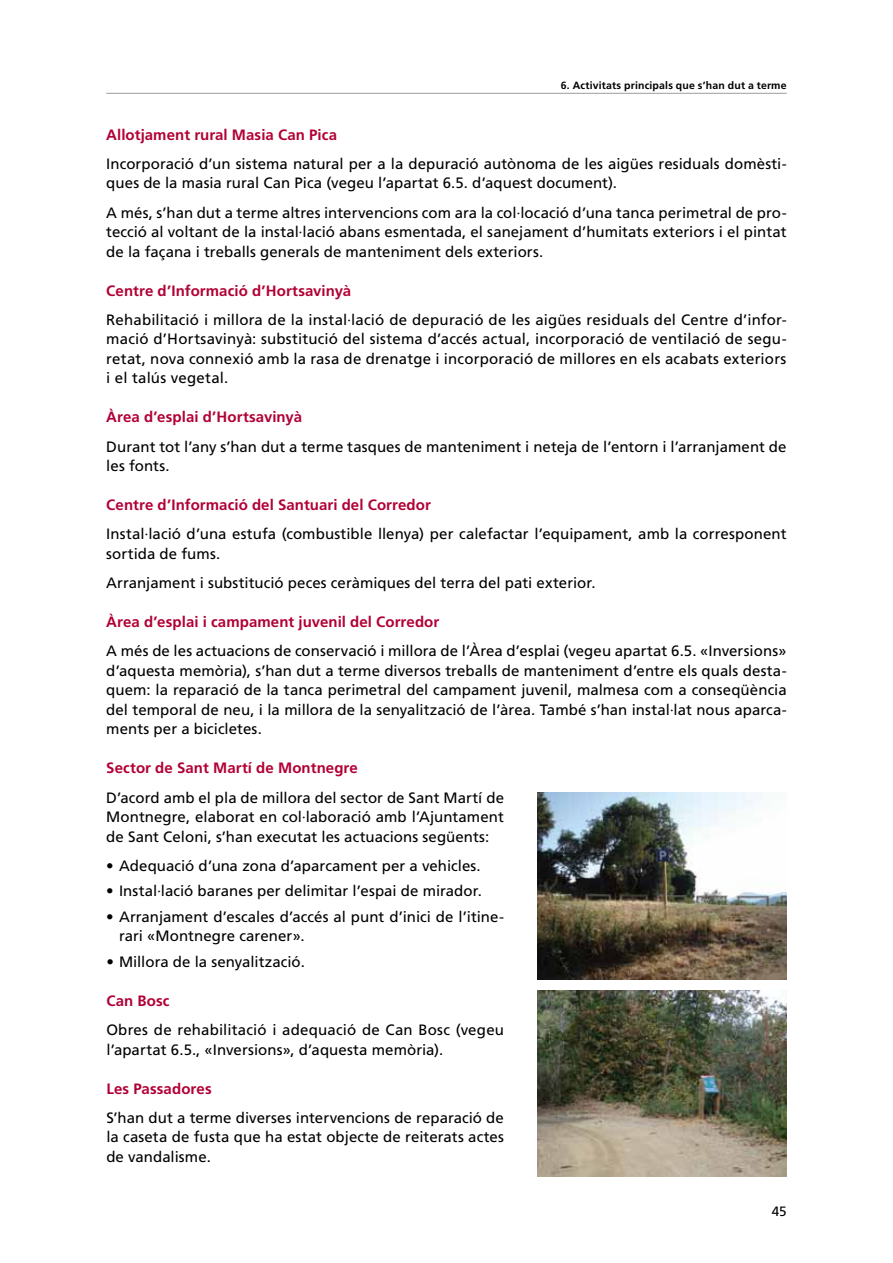
<style>
.page{position:relative;width:893px;height:1263px;background:#fff}
.page>*{position:absolute;margin:0;border:0;box-sizing:border-box;transform-origin:0 0}
.t1{font:15px/19.5px "Frutiger LT Std";letter-spacing:.005em;color:#000}
.t2{font:700 15px "Frutiger LT Std";letter-spacing:.005em;color:#b10035}
.t3{font:13.5px "Frutiger LT Std";color:#000}
.t4{font:700 10.5px "Frutiger LT Std";letter-spacing:.015em;color:#000}
</style>
<div class="page">
<hr style="left:106px;top:93px;width:681px;height:1px;background:#9c9e9f">
<img style="left:538px;top:793px;width:249px;height:186px">
<img style="left:538px;top:990px;width:249px;height:187px">
<p class="t4" style="left:561px;top:79px;width:227px">6. Activitats principals que s’han dut a terme</p>
<p class="t2" style="left:106px;top:126px;width:232px">Allotjament rural Masia Can Pica</p>
<p class="t1" style="left:106px;top:154px;width:682px">Incorporació d’un sistema natural per a la depuració autònoma de les aigües residuals domèsti&shy;ques de la masia rural Can Pica (vegeu l’apartat 6.5. d’aquest document).</p>
<p class="t1" style="left:106px;top:203px;width:682px;text-align:justify">A més, s’han dut a terme altres intervencions com ara la col·locació d’una tanca perimetral de pro&shy;tecció al voltant de la instal·lació abans esmentada, el sanejament d’humitats exteriors i el pintat de la façana i treballs generals de manteniment dels exteriors.</p>
<p class="t2" style="left:106px;top:282px;width:246px">Centre d’Informació d’Hortsavinyà</p>
<p class="t1" style="left:106px;top:310px;width:682px;text-align:justify">Rehabilitació i millora de la instal·lació de depuració de les aigües residuals del Centre d’infor&shy;mació d’Hortsavinyà: substitució del sistema d’accés actual, incorporació de ventilació de segu&shy;retat, nova connexió amb la rasa de drenatge i incorporació de millores en els acabats exteriors i el talús vegetal.</p>
<p class="t2" style="left:106px;top:408px;width:197px">Àrea d’esplai d’Hortsavinyà</p>
<p class="t1" style="left:106px;top:437px;width:682px">Durant tot l’any s’han dut a terme tasques de manteniment i neteja de l’entorn i l’arranjament de les fonts.</p>
<p class="t2" style="left:106px;top:496px;width:326px">Centre d’Informació del Santuari del Corredor</p>
<p class="t1" style="left:106px;top:524px;width:682px">Instal·lació d’una estufa (combustible llenya) per calefactar l’equipament, amb la corresponent sortida de fums.</p>
<p class="t1" style="left:106px;top:573px;width:491px">Arranjament i substitució peces ceràmiques del terra del pati exterior.</p>
<p class="t2" style="left:106px;top:613px;width:335px">Àrea d’esplai i campament juvenil del Corredor</p>
<p class="t1" style="left:106px;top:641px;width:682px;text-align:justify">A més de les actuacions de conservació i millora de l’Àrea d’esplai (vegeu apartat 6.5. «Inversions» d’aquesta memòria), s’han dut a terme diversos treballs de manteniment d’entre els quals desta&shy;quem: la reparació de la tanca perimetral del campament juvenil, malmesa com a conseqüència del temporal de neu, i la millora de la senyalització de l’àrea. També s’han instal·lat nous aparca&shy;ments per a bicicletes.</p>
<p class="t2" style="left:106px;top:759px;width:253px">Sector de Sant Martí de Montnegre</p>
<p class="t1" style="left:106px;top:788px;width:399px;text-align:justify">D’acord amb el pla de millora del sector de Sant Martí de Montnegre, elaborat en col·laboració amb l’Ajuntament de Sant Celoni, s’han executat les actuacions següents:</p>
<p class="t1" style="left:106px;top:856px;width:376px">• Adequació d’una zona d’aparcament per a vehicles.</p>
<p class="t1" style="left:106px;top:881px;width:377px">• Instal·lació baranes per delimitar l’espai de mirador.</p>
<p class="t1" style="left:119px;top:907px;width:386px;text-indent:-13px">• Arranjament d’escales d’accés al punt d’inici de l’itine&shy;rari «Montnegre carener».</p>
<p class="t1" style="left:106px;top:952px;width:200px">• Millora de la senyalització.</p>
<p class="t2" style="left:106px;top:992px;width:65px">Can Bosc</p>
<p class="t1" style="left:106px;top:1020px;width:399px">Obres de rehabilitació i adequació de Can Bosc (vegeu l’apartat 6.5., «Inversions», d’aquesta memòria).</p>
<p class="t2" style="left:106px;top:1080px;width:107px">Les Passadores</p>
<p class="t1" style="left:106px;top:1108px;width:399px;text-align:justify">S’han dut a terme diverses intervencions de reparació de la caseta de fusta que ha estat objecte de reiterats actes de vandalisme.</p>
<p class="t3" style="left:772px;top:1203px;width:17px">45</p>
</div>
